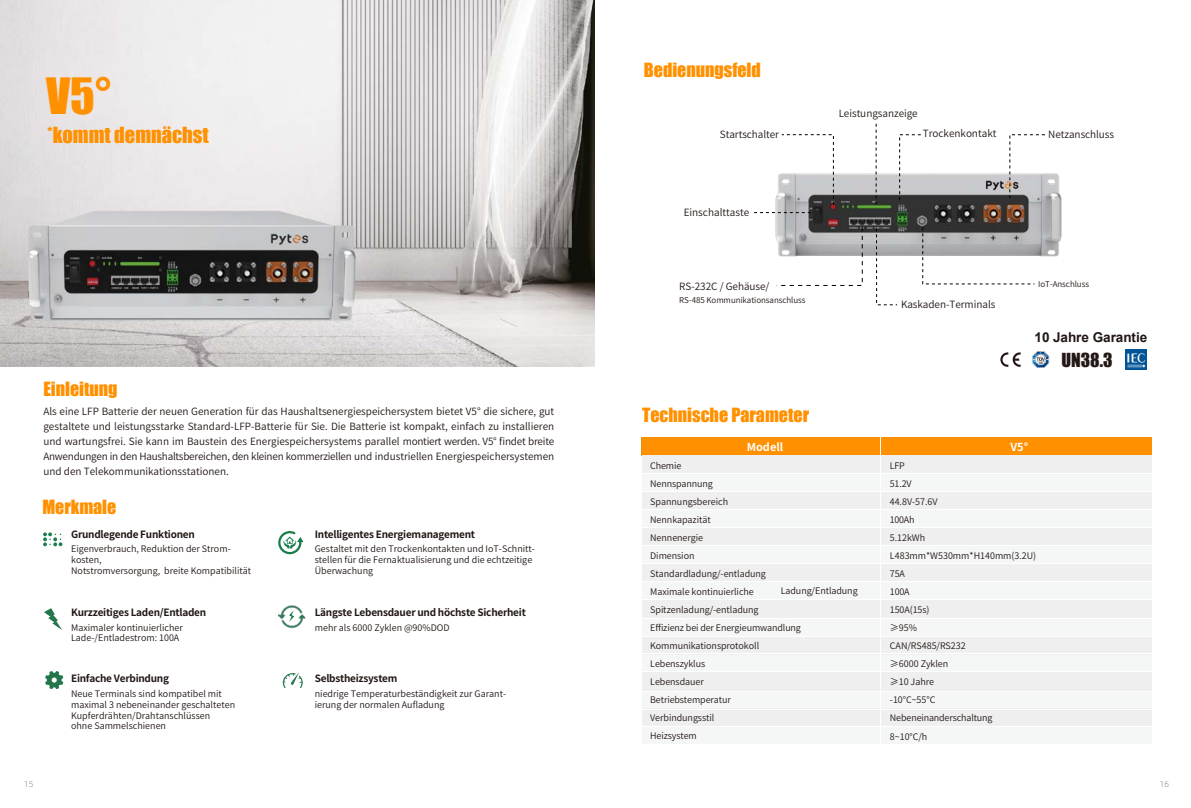
<style>
.page{position:relative;width:1191px;height:808px;background:#fff}
.page>*{position:absolute;margin:0;border:0;box-sizing:border-box;transform-origin:0 0}
.t1{font:46px "Impact";color:#ff9100}
.t2{font:20.4px "Impact";color:#ff9100}
.t3{font:18px "Impact";color:#ff9100}
.t4{font:17.8px "Impact";color:#231815}
.t5{font:700 13.6px "Arial";letter-spacing:-.005em;color:#211714}
.t6{font:700 11px "Source Han Sans CN";color:#fff}
.t7{font:10px/15px "Source Han Sans CN";color:#201613;text-align:justify}
.t8{font:700 10px "Source Han Sans CN";letter-spacing:-.025em;color:#201613}
.t9{font:10px "Source Han Sans CN";color:#211714}
.t10{font:9px/10.8px "Source Han Sans CN";color:#201613}
.t11{font:9px "Source Han Sans CN";letter-spacing:-.005em;color:#211714}
.t12{font:8.5px "Alibaba Pu Hui Ti L";color:#727171}
.t13{font:8px "Source Han Sans CN";letter-spacing:-.005em;color:#211714}
</style>
<div class="page">
<img style="left:0;top:0;width:594px;height:367px">
<svg style="left:44px;top:608px;width:18px;height:22px"></svg>
<svg style="left:278px;top:531px;width:26px;height:23px"></svg>
<img style="left:278px;top:605px;width:27px;height:24px">
<svg style="left:45px;top:671px;width:18px;height:18px"></svg>
<svg style="left:283px;top:672px;width:20px;height:16px"></svg>
<svg style="left:43px;top:532px;width:19px;height:14px"></svg>
<svg style="left:1000px;top:352px;width:20px;height:15px"></svg>
<img style="left:1125px;top:349px;width:21px;height:21px">
<svg style="left:1032px;top:351px;width:17px;height:17px"></svg>
<div style="left:642px;top:654px;width:509px;height:18px;background:#f5f6f6"></div>
<div style="left:642px;top:618px;width:509px;height:18px;background:#f5f6f6"></div>
<div style="left:642px;top:564px;width:509px;height:17px;background:#efefef"></div>
<div style="left:642px;top:546px;width:509px;height:17px;background:#f5f6f6"></div>
<div style="left:642px;top:510px;width:509px;height:17px;background:#f5f6f6"></div>
<div style="left:642px;top:473px;width:509px;height:18px;background:#f5f6f6"></div>
<div style="left:642px;top:437px;width:238px;height:18px;background:#ff9100"></div>
<div style="left:857px;top:437px;width:294px;height:18px;background:#ff9100"></div>
<div style="left:642px;top:455px;width:215px;height:18px;background:#efefef"></div>
<div style="left:857px;top:455px;width:294px;height:18px;background:#efefef"></div>
<hr style="left:642px;top:473px;width:215px;height:1px;background:#fff">
<hr style="left:857px;top:473px;width:294px;height:1px;background:#fff">
<div style="left:642px;top:492px;width:215px;height:17px;background:#efefef"></div>
<div style="left:857px;top:492px;width:294px;height:17px;background:#efefef"></div>
<div style="left:642px;top:528px;width:215px;height:17px;background:#efefef"></div>
<div style="left:857px;top:528px;width:294px;height:17px;background:#efefef"></div>
<div style="left:642px;top:582px;width:509px;height:18px;background:#f5f6f6"></div>
<div style="left:642px;top:600px;width:215px;height:18px;background:#efefef"></div>
<div style="left:857px;top:600px;width:294px;height:18px;background:#efefef"></div>
<hr style="left:642px;top:618px;width:215px;height:1px;background:#efefef">
<hr style="left:857px;top:618px;width:294px;height:1px;background:#efefef">
<div style="left:642px;top:636px;width:215px;height:18px;background:#efefef"></div>
<div style="left:857px;top:636px;width:294px;height:18px;background:#efefef"></div>
<div style="left:642px;top:673px;width:215px;height:17px;background:#efefef"></div>
<div style="left:857px;top:673px;width:294px;height:17px;background:#efefef"></div>
<div style="left:642px;top:691px;width:509px;height:17px;background:#f5f6f6"></div>
<hr style="left:642px;top:690px;width:215px;height:1px;background:#efefef">
<hr style="left:857px;top:690px;width:294px;height:1px;background:#efefef">
<div style="left:642px;top:709px;width:215px;height:17px;background:#efefef"></div>
<div style="left:857px;top:709px;width:294px;height:17px;background:#efefef"></div>
<hr style="left:642px;top:708px;width:215px;height:1px;background:#efefef">
<hr style="left:857px;top:708px;width:294px;height:1px;background:#efefef">
<div style="left:642px;top:727px;width:509px;height:17px;background:#f5f6f6"></div>
<hr style="left:642px;top:726px;width:215px;height:1px;background:#efefef">
<hr style="left:857px;top:726px;width:294px;height:1px;background:#efefef">
<hr style="left:642px;top:600px;width:215px;height:1px;background:#fff">
<hr style="left:857px;top:600px;width:294px;height:1px;background:#fff">
<hr style="left:642px;top:619px;width:215px;height:1px;background:#fff">
<hr style="left:857px;top:619px;width:294px;height:1px;background:#fff">
<hr style="left:642px;top:636px;width:215px;height:1px;background:#fff">
<hr style="left:857px;top:636px;width:294px;height:1px;background:#fff">
<hr style="left:642px;top:654px;width:215px;height:1px;background:#fff">
<hr style="left:857px;top:654px;width:294px;height:1px;background:#fff">
<hr style="left:642px;top:691px;width:215px;height:1px;background:#fff">
<hr style="left:857px;top:691px;width:294px;height:1px;background:#fff">
<hr style="left:642px;top:709px;width:215px;height:1px;background:#fff">
<hr style="left:857px;top:709px;width:294px;height:1px;background:#fff">
<hr style="left:642px;top:727px;width:215px;height:1px;background:#fff">
<hr style="left:857px;top:727px;width:294px;height:1px;background:#fff">
<hr style="left:880px;top:430px;width:1px;height:315px;background:#fff">
<svg style="left:289px;top:610px;width:5px;height:12px"></svg>
<img style="left:772px;top:171px;width:290px;height:86px">
<svg style="left:781px;top:134px;width:53px;height:71px"></svg>
<svg style="left:776px;top:227px;width:87px;height:59px"></svg>
<svg style="left:876px;top:228px;width:21px;height:77px"></svg>
<svg style="left:922px;top:227px;width:113px;height:57px"></svg>
<svg style="left:754px;top:212px;width:56px;height:1px"></svg>
<svg style="left:876px;top:124px;width:1px;height:80px"></svg>
<svg style="left:899px;top:134px;width:22px;height:69px"></svg>
<svg style="left:1009px;top:134px;width:36px;height:67px"></svg>
<h1 class="t1" style="left:46px;top:60px;width:66px">V5°</h1>
<h2 class="t2" style="left:47px;top:120px;width:163px">*kommt demnächst</h2>
<h3 class="t3" style="left:43px;top:375px;width:76px">Einleitung</h3>
<p class="t7" style="left:43px;top:404px;width:512px">Als eine LFP Batterie der neuen Generation für das Haushaltsenergiespeichersystem bietet V5° die sichere, gut gestaltete und leistungsstarke Standard-LFP-Batterie für Sie. Die Batterie ist kompakt, einfach zu installieren und wartungsfrei. Sie kann im Baustein des Energiespeichersystems parallel montiert werden. V5° findet breite Anwendungen in den Haushaltsbereichen, den kleinen kommerziellen und industriellen Energiespeichersystemen und den Telekommunikationsstationen.</p>
<h3 class="t3" style="left:42px;top:493px;width:75px">Merkmale</h3>
<p class="t8" style="left:71px;top:529px;width:125px">Grundlegende Funktionen</p>
<p class="t8" style="left:315px;top:529px;width:162px">Intelligentes Energiemanagement</p>
<p class="t10" style="left:71px;top:543px;width:181px">Eigenverbrauch, Reduktion der Strom&shy;kosten,<br>Notstromversorgung, breite Kompatibilität</p>
<p class="t10" style="left:315px;top:543px;width:222px">Gestaltet mit den Trockenkontakten und IoT-Schnitt&shy;stellen für die Fernaktualisierung und die echtzeitige<br>Überwachung</p>
<p class="t8" style="left:71px;top:607px;width:137px">Kurzzeitiges Laden/Entladen</p>
<p class="t8" style="left:315px;top:607px;width:213px">Längste Lebensdauer und höchste Sicherheit</p>
<p class="t10" style="left:71px;top:622px;width:113px">Maximaler kontinuierlicher<br>Lade-/Entladestrom: 100A</p>
<p class="t10" style="left:315px;top:622px;width:136px">mehr als 6000 Zyklen @90%DOD</p>
<p class="t8" style="left:71px;top:673px;width:99px">Einfache Verbindung</p>
<p class="t8" style="left:315px;top:673px;width:84px">Selbstheizsystem</p>
<p class="t10" style="left:71px;top:688px;width:165px">Neue Terminals sind kompatibel mit maximal 3 nebeneinander geschalteten<br>Kupferdrähten/Drahtanschlüssen<br>ohne Sammelschienen</p>
<p class="t10" style="left:315px;top:688px;width:193px">niedrige Temperaturbeständigkeit zur Garant&shy;ierung der normalen Aufladung</p>
<h3 class="t3" style="left:644px;top:56px;width:118px">Bedienungsfeld</h3>
<p class="t9" style="left:838px;top:108px;width:81px">Leistungsanzeige</p>
<p class="t9" style="left:720px;top:128px;width:61px">Startschalter</p>
<p class="t9" style="left:922px;top:128px;width:75px">Trockenkontakt</p>
<p class="t9" style="left:683px;top:207px;width:67px">Einschalttaste</p>
<p class="t9" style="left:679px;top:280px;width:92px">RS-232C / Gehäuse/</p>
<p class="t13" style="left:679px;top:295px;width:128px">RS-485 Kommunikationsanschluss</p>
<p class="t9" style="left:901px;top:299px;width:96px">Kaskaden-Terminals</p>
<p class="t9" style="left:1048px;top:128px;width:67px">Netzanschluss</p>
<p class="t13" style="left:1038px;top:279px;width:52px">IoT-Anschluss</p>
<h3 class="t5" style="left:1034px;top:328px;width:114px">10 Jahre Garantie</h3>
<h3 class="t4" style="left:1061px;top:346px;width:53px">UN38.3</h3>
<h3 class="t3" style="left:642px;top:401px;width:169px">Technische Parameter</h3>
<p class="t6" style="left:746px;top:441px;width:38px">Modell</p>
<p class="t6" style="left:1010px;top:441px;width:19px">V5°</p>
<p class="t11" style="left:650px;top:461px;width:33px">Chemie</p>
<p class="t11" style="left:889px;top:461px;width:17px">LFP</p>
<p class="t11" style="left:650px;top:479px;width:64px">Nennspannung</p>
<p class="t11" style="left:889px;top:479px;width:23px">51.2V</p>
<p class="t11" style="left:650px;top:497px;width:79px">Spannungsbereich</p>
<p class="t11" style="left:889px;top:497px;width:49px">44.8V-57.6V</p>
<p class="t11" style="left:650px;top:515px;width:62px">Nennkapazität</p>
<p class="t11" style="left:889px;top:515px;width:26px">100Ah</p>
<p class="t11" style="left:650px;top:533px;width:54px">Nennenergie</p>
<p class="t11" style="left:890px;top:533px;width:37px">5.12kWh</p>
<p class="t11" style="left:650px;top:551px;width:46px">Dimension</p>
<p class="t11" style="left:890px;top:551px;width:148px">L483mm*W530mm*H140mm(3.2U)</p>
<p class="t11" style="left:650px;top:569px;width:117px">Standardladung/-entladung</p>
<p class="t11" style="left:890px;top:569px;width:17px">75A</p>
<p class="t11" style="left:650px;top:587px;width:105px">Maximale kontinuierliche</p>
<p class="t11" style="left:780px;top:586px;width:79px">Ladung/Entladung</p>
<p class="t11" style="left:890px;top:587px;width:21px">100A</p>
<p class="t11" style="left:650px;top:605px;width:110px">Spitzenladung/-entladung</p>
<p class="t11" style="left:890px;top:605px;width:41px">150A(15s)</p>
<p class="t11" style="left:650px;top:623px;width:152px">Effizienz bei der Energieumwandlung</p>
<p class="t11" style="left:890px;top:623px;width:28px">≥95%</p>
<p class="t11" style="left:650px;top:641px;width:110px">Kommunikationsprotokoll</p>
<p class="t11" style="left:890px;top:641px;width:77px">CAN/RS485/RS232</p>
<p class="t11" style="left:650px;top:659px;width:57px">Lebenszyklus</p>
<p class="t11" style="left:890px;top:659px;width:60px">≥6000 Zyklen</p>
<p class="t11" style="left:650px;top:677px;width:55px">Lebensdauer</p>
<p class="t11" style="left:890px;top:677px;width:46px">≥10 Jahre</p>
<p class="t11" style="left:650px;top:695px;width:82px">Betriebstemperatur</p>
<p class="t11" style="left:890px;top:695px;width:47px">-10°C~55°C</p>
<p class="t11" style="left:650px;top:713px;width:66px">Verbindungsstil</p>
<p class="t11" style="left:890px;top:713px;width:104px">Nebeneinanderschaltung</p>
<p class="t11" style="left:650px;top:731px;width:48px">Heizsystem</p>
<p class="t11" style="left:890px;top:731px;width:39px">8~10°C/h</p>
<p class="t12" style="left:24px;top:777px;width:11px">15</p>
<p class="t12" style="left:1159px;top:777px;width:11px">16</p>
</div>
